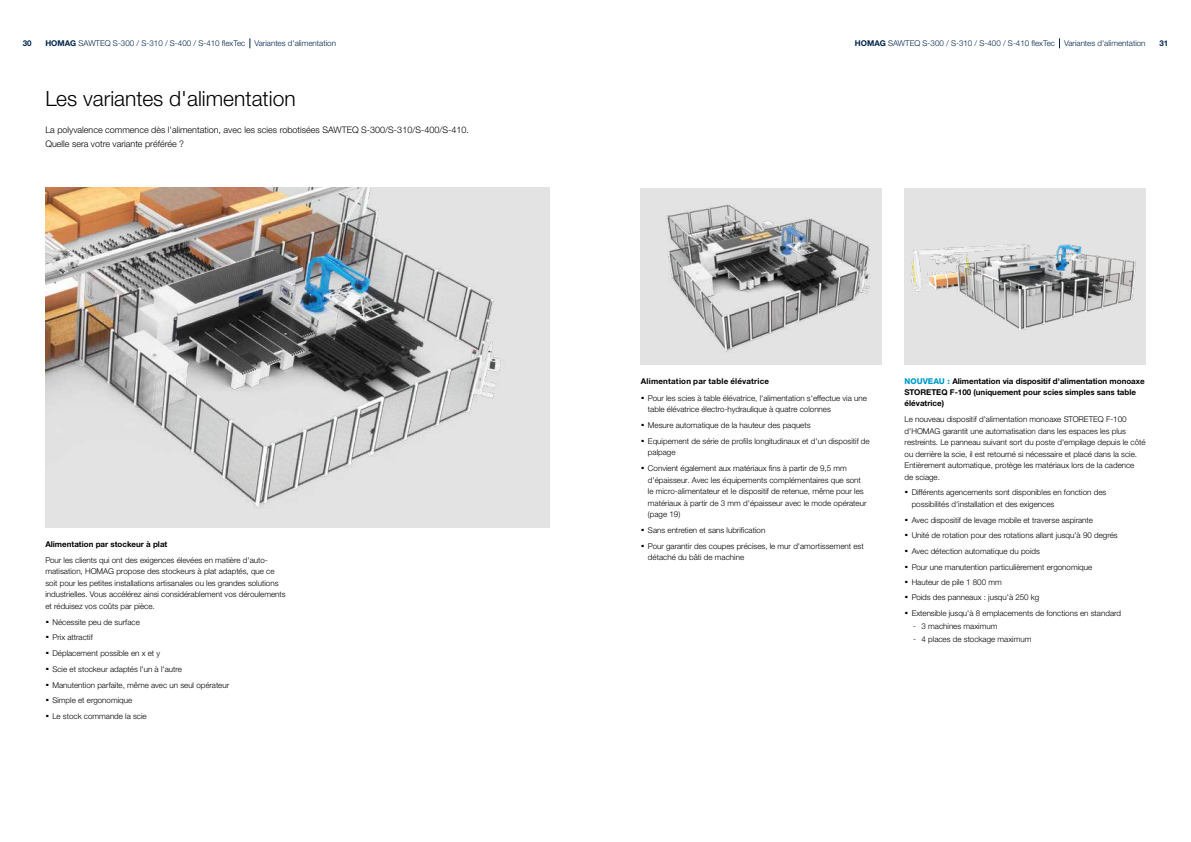
<style>
.page{position:relative;width:1191px;height:842px;background:#fff}
.page>*{position:absolute;margin:0;border:0;box-sizing:border-box;transform-origin:0 0}
.t1{font:300 21px "Helvetica Neue LTW1 G";color:#000}
.t2{font:300 9px/13.6px "Helvetica Neue LTW1 G";color:#000}
.t3{font:300 8px/11.5px "Helvetica Neue LTW1 G";color:#000}
.t4{font:700 8px/11.2px "Helvetica Neue LTW1 G";color:#000}
.t5{font:300 8px "Helvetica Neue LTW1 G";color:#00254b}
.t6{font:700 8px "Helvetica Neue LTW1 G";color:#00254b}
.s1{font-weight:700}
.s2{font-weight:700;font-size:14px}
.s3{font-weight:800;color:#009dcc}
</style>
<div class="page">
<img style="left:641px;top:188px;width:241px;height:176px">
<img style="left:45px;top:188px;width:505px;height:340px">
<div style="left:904px;top:188px;width:241px;height:176px;background:#e3e3e3"></div>
<img style="left:911px;top:244px;width:225px;height:87px">
<p class="t5" style="left:45px;top:39px;width:292px"><span class="s1">HOMAG</span> SAWTEQ S-300 / S-310 / S-400 / S-410 flexTec Variantes d'alimentation</p>
<p class="t5" style="left:855px;top:39px;width:292px"><span class="s1">HOMAG</span> SAWTEQ S-300 / S-310 / S-400 / S-410 flexTec Variantes d'alimentation</p>
<p class="t6" style="left:23px;top:39px;width:10px">30</p>
<p class="t6" style="left:1159px;top:39px;width:10px">31</p>
<h1 class="t1" style="left:45px;top:86px;width:252px">Les variantes d'alimentation</h1>
<p class="t2" style="left:45px;top:123px;width:425px">La polyvalence commence dès l'alimentation, avec les scies robotisées SAWTEQ S-300/S-310/S-400/S-410.<br>Quelle sera votre variante préférée ?</p>
<p class="t4" style="left:45px;top:538px;width:124px">Alimentation par stockeur à plat</p>
<p class="t3" style="left:45px;top:554px;width:242px">Pour les clients qui ont des exigences élevées en matière d'auto&shy;matisation, HOMAG propose des stockeurs à plat adaptés, que ce soit pour les petites installations artisanales ou les grandes solutions industrielles. Vous accélérez ainsi considérablement vos déroulements et réduisez vos coûts par pièce.</p>
<p class="t3" style="left:45px;top:614px;width:185px;line-height:15.8px"><span class="s2">·</span> Nécessite peu de surface<br><span class="s2">·</span> Prix attractif<br><span class="s2">·</span> Déplacement possible en x et y<br><span class="s2">·</span> Scie et stockeur adaptés l'un à l'autre<br><span class="s2">·</span> Manutention parfaite, même avec un seul opérateur <span class="s2">·</span> Simple et ergonomique<br><span class="s2">·</span> Le stock commande la scie</p>
<p class="t3" style="left:641px;top:372px;width:227px;line-height:17.2px"><span class="s1">Alimentation par table élévatrice<br></span><span class="s2">·</span> Pour les scies à table élévatrice, l'alimentation s'effectue via une</p>
<p class="t3" style="left:641px;top:402px;width:230px;line-height:15.8px;text-indent:7px">table élévatrice électro-hydraulique à quatre colonnes<br><span class="s2">·</span> Mesure automatique de la hauteur des paquets<br><span class="s2">·</span> Equipement de série de profils longitudinaux et d'un dispositif de</p>
<p class="t3" style="left:641px;top:445px;width:207px;line-height:15.8px;text-indent:7px">palpage<br><span class="s2">·</span> Convient également aux matériaux fins à partir de 9,5 mm</p>
<p class="t3" style="left:648px;top:474px;width:220px">d'épaisseur. Avec les équipements complémentaires que sont le micro-alimentateur et le dispositif de retenue, même pour les matériaux à partir de 3 mm d'épaisseur avec le mode opérateur (page 19)</p>
<p class="t3" style="left:641px;top:522px;width:224px;line-height:15.8px"><span class="s2">·</span> Sans entretien et sans lubrification<br><span class="s2">·</span> Pour garantir des coupes précises, le mur d'amortissement est</p>
<p class="t3" style="left:648px;top:552px;width:98px">détaché du bâti de machine</p>
<p class="t4" style="left:904px;top:375px;width:242px"><span class="s3">NOUVEAU :</span> Alimentation via dispositif d'alimentation monoaxe<br>STORETEQ F-100 (uniquement pour scies simples sans table élévatrice)</p>
<p class="t3" style="left:904px;top:413px;width:242px">Le nouveau dispositif d'alimentation monoaxe STORETEQ F-100 d'HOMAG garantit une automatisation dans les espaces les plus restreints. Le panneau suivant sort du poste d'empilage depuis le côté ou derrière la scie, il est retourné si nécessaire et placé dans la scie.<br>Entièrement automatique, protège les matériaux lors de la cadence<br>de sciage.</p>
<p class="t3" style="left:911px;top:487px;width:196px;text-indent:-7px"><span class="s2">·</span> Différents agencements sont disponibles en fonction des possibilités d'installation et des exigences</p>
<p class="t3" style="left:904px;top:512px;width:218px;line-height:15.6px"><span class="s2">·</span> Avec dispositif de levage mobile et traverse aspirante<br><span class="s2">·</span> Unité de rotation pour des rotations allant jusqu'à 90 degrés <span class="s2">·</span> Avec détection automatique du poids<br><span class="s2">·</span> Pour une manutention particulièrement ergonomique<br><span class="s2">·</span> Hauteur de pile 1 800 mm<br><span class="s2">·</span> Poids des panneaux : jusqu'à 250 kg<br><span class="s2">·</span> Extensible jusqu'à 8 emplacements de fonctions en standard</p>
<p class="t3" style="left:913px;top:620px;width:86px">- 3 machines maximum</p>
<p class="t3" style="left:913px;top:633px;width:120px">- 4 places de stockage maximum</p>
</div>
